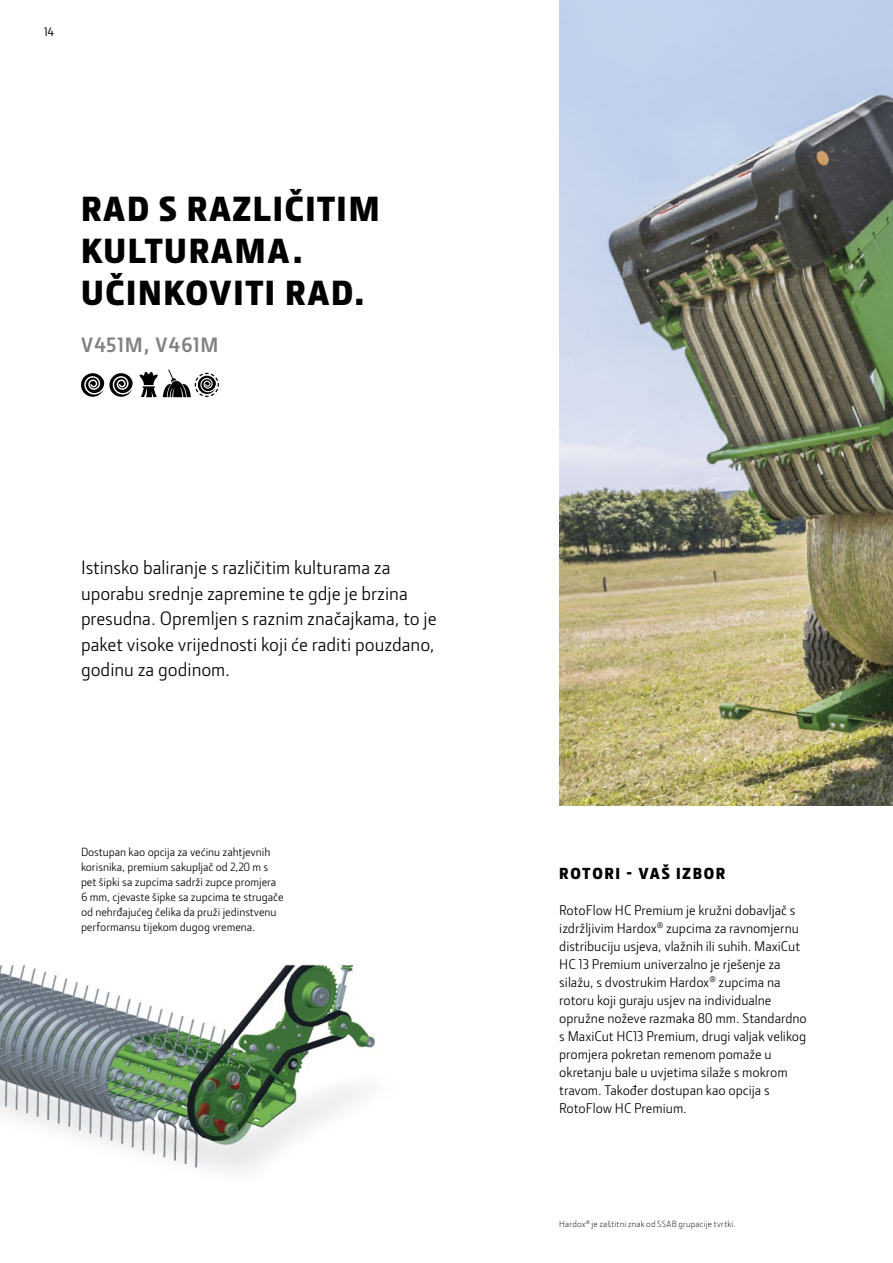
<style>
.page{position:relative;width:893px;height:1263px;background:#fff}
.page>*{position:absolute;margin:0;border:0;box-sizing:border-box;transform-origin:0 0}
.t1{font:900 36px/42px "Section";letter-spacing:.05em;color:#000}
.t2{font:700 21px "JD Sans Pro";letter-spacing:.05em;color:#808184}
.t3{font:19.5px/25.5px "JD Sans Pro";color:#000}
.t4{font:900 16.5px "Section";letter-spacing:.105em;color:#000}
.t5{font:14.25px/18px "JD Sans Pro";color:#000}
.t6{font:12px/15px "JD Sans Pro";color:#000}
.t7{font:500 12px "JD Sans Pro";color:#000}
.t8{font:300 9px "JD Sans Pro";letter-spacing:.025em;color:#000}
</style>
<div class="page">
<img style="left:559px;top:0;width:334px;height:806px">
<img style="left:0;top:964px;width:375px;height:207px">
<svg style="left:81px;top:369px;width:138px;height:28px"></svg>
<p class="t7" style="left:44px;top:23px;width:11px">14</p>
<h1 class="t1" style="left:81px;top:187px;width:300px">RAD S RAZLIČITIM<br>KULTURAMA.<br>UČINKOVITI RAD.</h1>
<h2 class="t2" style="left:81px;top:331px;width:139px">V451M, V461M</h2>
<h3 class="t3" style="left:81px;top:554px;width:357px">Istinsko baliranje s različitim kulturama za uporabu srednje zapremine te gdje je brzina presudna. Opremljen s raznim značajkama, to je paket visoke vrijednosti koji će raditi pouzdano, godinu za godinom.</h3>
<p class="t6" style="left:81px;top:844px;width:204px">Dostupan kao opcija za većinu zahtjevnih korisnika, premium sakupljač od 2,20 m s pet šipki sa zupcima sadrži zupce promjera 6 mm, cjevaste šipke sa zupcima te strugače od nehrđajućeg čelika da pruži jedinstvenu performansu tijekom dugog vremena.</p>
<p class="t4" style="left:559px;top:863px;width:167px">ROTORI - VAŠ IZBOR</p>
<p class="t5" style="left:559px;top:901px;width:249px">RotoFlow HC Premium je kružni dobavljač s izdržljivim Hardox<sup>®</sup> zupcima za ravnomjernu distribuciju usjeva, vlažnih ili suhih. MaxiCut HC 13 Premium univerzalno je rješenje za silažu, s dvostrukim Hardox<sup>®</sup> zupcima na rotoru koji guraju usjev na individualne opružne noževe razmaka 80 mm. Standardno s MaxiCut HC13 Premium, drugi valjak velikog promjera pokretan remenom pomaže u okretanju bale u uvjetima silaže s mokrom travom. Također dostupan kao opcija s RotoFlow HC Premium.</p>
<p class="t8" style="left:559px;top:1218px;width:178px">Hardox<sup>®</sup> je zaštitni znak od SSAB grupacije tvrtki.</p>
</div>
